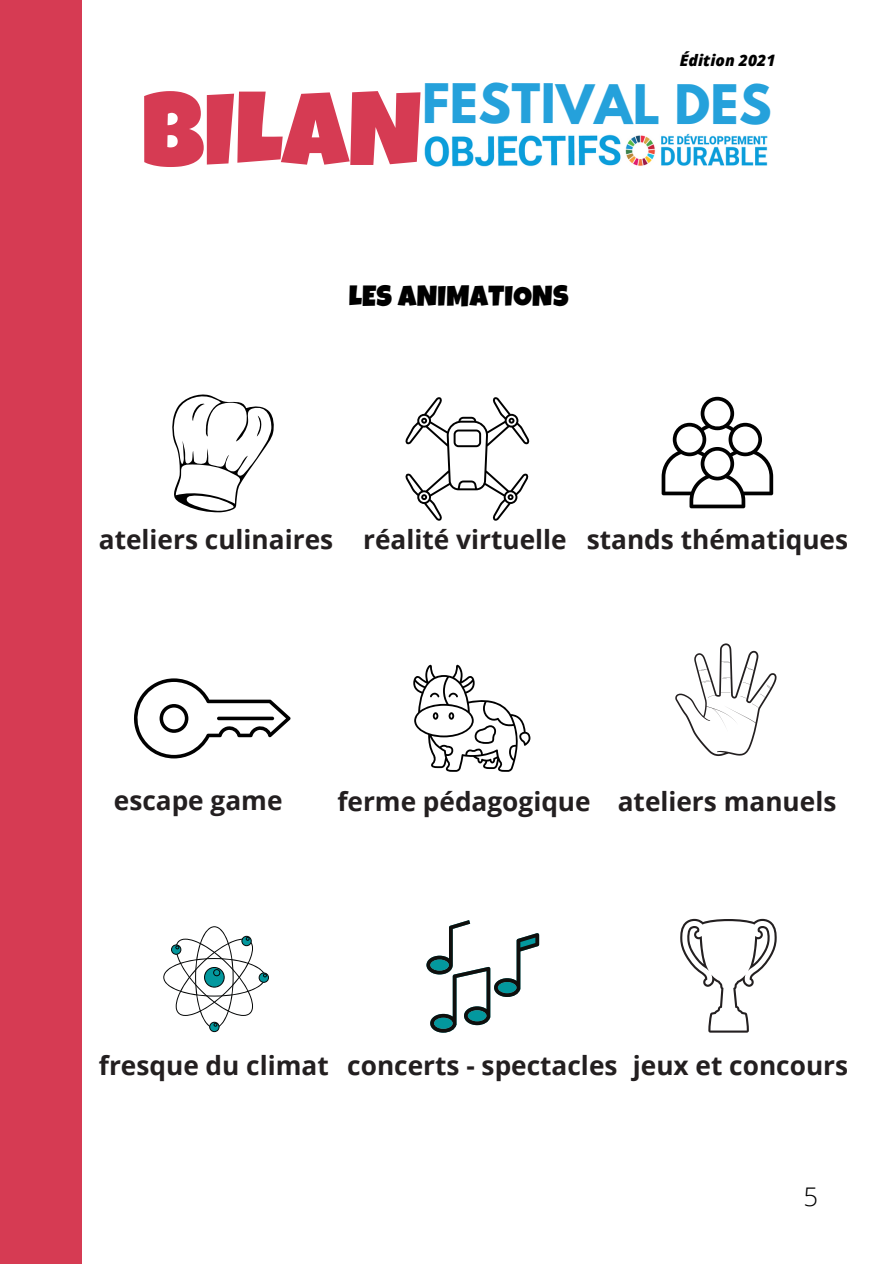
<style>
.page{position:relative;width:894px;height:1264px;background:#fff}
.page>*{position:absolute;margin:0;border:0;box-sizing:border-box;transform-origin:0 0}
.t1{font:104.85px "Luckiest Guy";color:#d63b53}
.t2{font:700 48.3px "League Spartan";letter-spacing:.005em;color:#25a1db}
.t3{font:29.1px "Luckiest Guy";letter-spacing:.01em;color:#000}
.t4{font:700 26.25px "Open Sans";color:#231f20}
.t5{font:300 25.65px "Open Sans";color:#000}
.t6{font:italic 800 15.75px "Open Sans";color:#000}
</style>
<div class="page">
<div style="left:0;top:0;width:81px;height:1263px;background:#d63b53"></div>
<svg style="left:405px;top:397px;width:125px;height:123px"></svg>
<svg style="left:172px;top:394px;width:102px;height:119px"></svg>
<svg style="left:661px;top:397px;width:112px;height:111px"></svg>
<svg style="left:426px;top:920px;width:113px;height:112px"></svg>
<svg style="left:675px;top:643px;width:101px;height:113px"></svg>
<svg style="left:163px;top:926px;width:106px;height:106px"></svg>
<svg style="left:413px;top:664px;width:117px;height:107px"></svg>
<svg style="left:134px;top:678px;width:156px;height:80px"></svg>
<svg style="left:217px;top:716px;width:57px;height:4px"></svg>
<svg style="left:680px;top:918px;width:96px;height:114px"></svg>
<img style="left:424px;top:133px;width:344px;height:34px">
<p class="t6" style="left:679px;top:49px;width:97px">Édition 2021</p>
<p class="t2" style="left:422px;top:80px;width:351px">FESTIVAL DES</p>
<p class="t1" style="left:141px;top:92px;width:282px">BILAN</p>
<p class="t3" style="left:349px;top:286px;width:221px">LES ANIMATIONS</p>
<p class="t4" style="left:99px;top:520px;width:236px">ateliers culinaires</p>
<p class="t4" style="left:363px;top:520px;width:205px">réalité virtuelle</p>
<p class="t4" style="left:586px;top:520px;width:263px">stands thématiques</p>
<p class="t4" style="left:337px;top:783px;width:255px">ferme pédagogique</p>
<p class="t4" style="left:114px;top:781px;width:170px">escape game</p>
<p class="t4" style="left:617px;top:783px;width:220px">ateliers manuels</p>
<p class="t4" style="left:99px;top:1047px;width:231px">fresque du climat</p>
<p class="t4" style="left:347px;top:1047px;width:272px">concerts - spectacles</p>
<p class="t4" style="left:632px;top:1047px;width:217px">jeux et concours</p>
<p class="t5" style="left:803px;top:1178px;width:16px">5</p>
</div>
